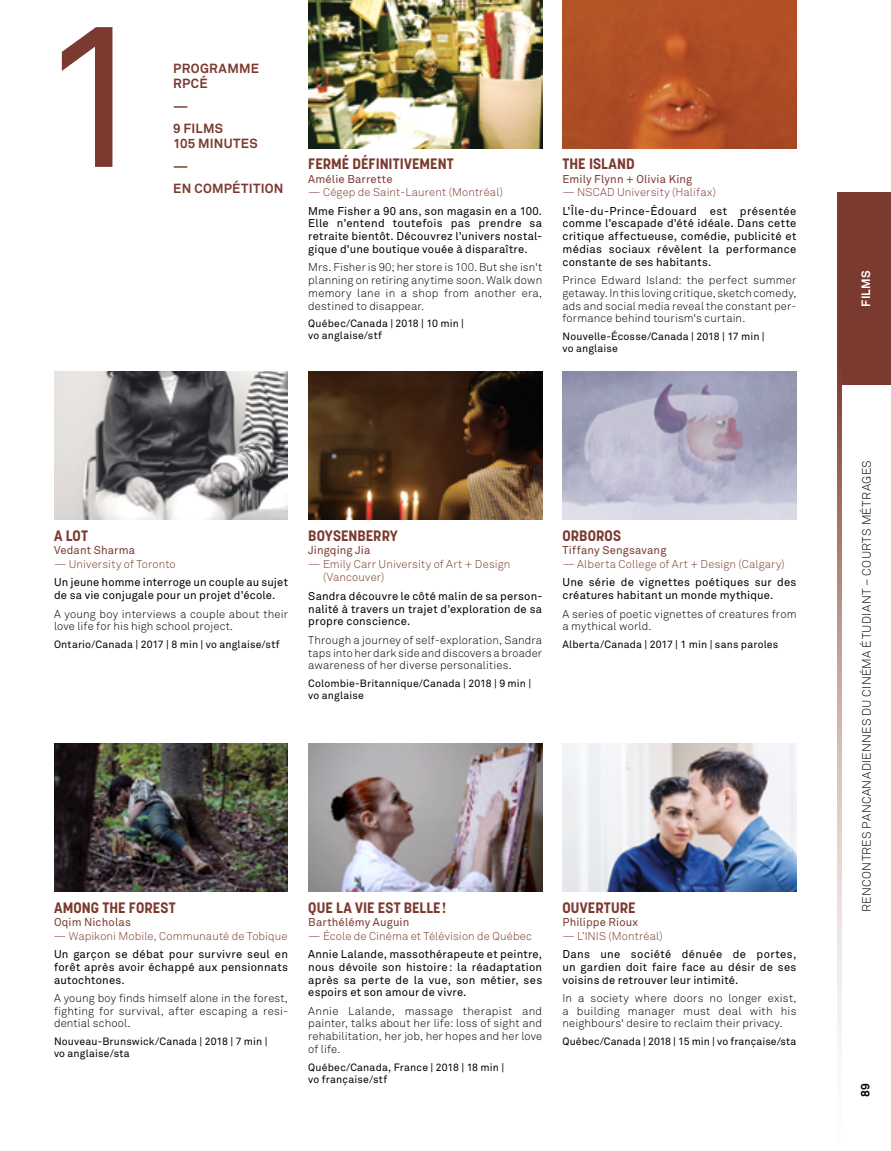
<style>
.page{position:relative;width:891px;height:1151px;background:#fff}
.page>*{position:absolute;margin:0;border:0;box-sizing:border-box;transform-origin:0 0}
.t1{font:200.85px "Akkurat";color:#7b3a2f}
.t2{font:700 15px "Korolev";letter-spacing:.005em;color:#7b3a2f}
.t3{font:700 13.2px/22.5px "Akkurat";letter-spacing:.02em;color:#7b3a2f}
.t4{font:300 12px "Akkurat";letter-spacing:.025em;color:#000}
.t5{font:700 12px "Akkurat";letter-spacing:.015em;color:#fff}
.t6{font:700 12px "Akkurat";color:#000}
.t7{font:11.25px/12.8px "Akkurat";letter-spacing:.02em;color:#000;text-align:justify}
.t8{font:300 11.25px/12.8px "Akkurat";letter-spacing:.015em;color:#000;text-align:justify}
.t9{font:300 11.25px/13.5px "Akkurat";letter-spacing:.01em;color:#7b3a2f}
.t10{font:11.25px "Akkurat";letter-spacing:.015em;color:#7b3a2f}
.t11{font:10.5px/12px "Akkurat";letter-spacing:.015em;color:#000}
</style>
<div class="page">
<img style="left:308px;top:371px;width:234px;height:149px">
<img style="left:54px;top:371px;width:234px;height:149px">
<img style="left:308px;top:743px;width:234px;height:148px">
<img style="left:54px;top:743px;width:234px;height:148px">
<img style="left:562px;top:371px;width:234px;height:149px">
<div style="left:839px;top:192px;width:52px;height:192px;background:#7b3a2f"></div>
<svg style="left:837px;top:192px;width:4px;height:864px"></svg>
<img style="left:562px;top:743px;width:234px;height:148px">
<img style="left:308px;top:0;width:234px;height:148px">
<img style="left:562px;top:0;width:234px;height:148px">
<h1 class="t1" style="left:39px;top:-21px;width:114px">1</h1>
<p class="t3" style="left:173px;top:61px;width:87px;line-height:15px">PROGRAMME<br>RPCÉ</p>
<p class="t3" style="left:173px;top:95px;width:51px">—<br>9 FILMS</p>
<p class="t3" style="left:173px;top:132px;width:86px">105 MINUTES —</p>
<p class="t3" style="left:173px;top:177px;width:112px">EN COMPÉTITION</p>
<h2 class="t2" style="left:308px;top:154px;width:147px">FERMÉ DÉFINITIVEMENT</h2>
<p class="t10" style="left:308px;top:172px;width:86px">Amélie Barrette</p>
<p class="t9" style="left:308px;top:186px;width:196px">— Cégep de Saint-Laurent (Montréal)</p>
<p class="t7" style="left:308px;top:205px;width:236px">Mme Fisher a 90 ans, son magasin en a 100.<br>Elle n’entend toutefois pas prendre sa retraite bientôt. Découvrez l’univers nostal&shy;gique d’une boutique vouée à disparaître.</p>
<p class="t8" style="left:308px;top:261px;width:236px">Mrs. Fisher is 90; her store is 100. But she isn't planning on retiring anytime soon. Walk down memory lane in a shop from another era, destined to disappear.</p>
<p class="t11" style="left:308px;top:318px;width:157px">Québec/Canada | 2018 | 10 min | vo anglaise/stf</p>
<h2 class="t2" style="left:562px;top:154px;width:74px">THE ISLAND</h2>
<p class="t10" style="left:562px;top:172px;width:131px">Emily Flynn + Olivia King</p>
<p class="t9" style="left:562px;top:186px;width:155px">— NSCAD University (Halifax)</p>
<p class="t7" style="left:562px;top:205px;width:236px">L’Île-du-Prince-Édouard est présentée comme l’escapade d’été idéale. Dans cette critique affectueuse, comédie, publicité et médias sociaux révèlent la performance constante de ses habitants.</p>
<p class="t8" style="left:562px;top:274px;width:236px">Prince Edward Island: the perfect summer getaway. In this loving critique, sketch comedy, ads and social media reveal the constant per&shy;formance behind tourism's curtain.</p>
<p class="t11" style="left:562px;top:331px;width:204px">Nouvelle-Écosse/Canada | 2018 | 17 min | vo anglaise</p>
<h2 class="t2" style="left:54px;top:526px;width:35px">A LOT</h2>
<p class="t10" style="left:54px;top:544px;width:83px">Vedant Sharma</p>
<p class="t9" style="left:54px;top:557px;width:123px">— University of Toronto</p>
<p class="t7" style="left:54px;top:576px;width:235px">Un jeune homme interroge un couple au sujet de sa vie conjugale pour un projet d’école.</p>
<p class="t8" style="left:54px;top:607px;width:236px">A young boy interviews a couple about their love life for his high school project.</p>
<p class="t11" style="left:54px;top:638px;width:227px">Ontario/Canada | 2017 | 8 min | vo anglaise/stf</p>
<h2 class="t2" style="left:308px;top:526px;width:91px">BOYSENBERRY</h2>
<p class="t10" style="left:308px;top:544px;width:64px">Jingqing Jia</p>
<p class="t9" style="left:323px;top:557px;width:189px;text-indent:-15px">— Emily Carr University of Art + Design (Vancouver)</p>
<p class="t7" style="left:308px;top:589px;width:235px">Sandra découvre le côté malin de sa person&shy;nalité à travers un trajet d’exploration de sa propre conscience.</p>
<p class="t8" style="left:308px;top:633px;width:235px">Through a journey of self-exploration, Sandra taps into her dark side and discovers a broader awareness of her diverse personalities.</p>
<p class="t11" style="left:308px;top:677px;width:225px">Colombie-Britannique/Canada | 2018 | 9 min | vo anglaise</p>
<h2 class="t2" style="left:562px;top:526px;width:60px">ORBOROS</h2>
<p class="t10" style="left:562px;top:544px;width:105px">Tiffany Sengsavang</p>
<p class="t9" style="left:562px;top:557px;width:224px">— Alberta College of Art + Design (Calgary)</p>
<p class="t7" style="left:562px;top:576px;width:236px">Une série de vignettes poétiques sur des créatures habitant un monde mythique.</p>
<p class="t8" style="left:562px;top:607px;width:236px">A series of poetic vignettes of creatures from a mythical world.</p>
<p class="t11" style="left:562px;top:638px;width:217px">Alberta/Canada | 2017 | 1 min | sans paroles</p>
<h2 class="t2" style="left:54px;top:897px;width:123px">AMONG THE FOREST</h2>
<p class="t10" style="left:54px;top:915px;width:78px">Oqim Nicholas</p>
<p class="t9" style="left:54px;top:928px;width:235px">— Wapikoni Mobile, Communauté de Tobique</p>
<p class="t7" style="left:54px;top:947px;width:236px">Un garçon se débat pour survivre seul en forêt après avoir échappé aux pensionnats autochtones.</p>
<p class="t8" style="left:54px;top:991px;width:236px">A young boy finds himself alone in the forest, fighting for survival, after escaping a resi&shy;dential school.</p>
<p class="t11" style="left:54px;top:1035px;width:215px">Nouveau-Brunswick/Canada | 2018 | 7 min | vo anglaise/sta</p>
<h2 class="t2" style="left:308px;top:897px;width:140px">QUE LA VIE EST BELLE !</h2>
<p class="t10" style="left:308px;top:915px;width:103px">Barthélémy Auguin</p>
<p class="t9" style="left:308px;top:928px;width:225px">— École de Cinéma et Télévision de Québec</p>
<p class="t7" style="left:308px;top:947px;width:235px">Annie Lalande, massothérapeute et peintre, nous dévoile son histoire: la réadaptation après sa perte de la vue, son métier, ses espoirs et son amour de vivre.</p>
<p class="t8" style="left:308px;top:1004px;width:236px">Annie Lalande, massage therapist and painter, talks about her life: loss of sight and rehabilitation, her job, her hopes and her love of life.</p>
<p class="t11" style="left:308px;top:1061px;width:197px">Québec/Canada, France | 2018 | 18 min | vo française/stf</p>
<h2 class="t2" style="left:562px;top:897px;width:74px">OUVERTURE</h2>
<p class="t10" style="left:562px;top:915px;width:77px">Philippe Rioux</p>
<p class="t9" style="left:562px;top:928px;width:102px">— L’INIS (Montréal)</p>
<p class="t7" style="left:562px;top:947px;width:236px">Dans une société dénuée de portes, un gardien doit faire face au désir de ses voisins de retrouver leur intimité.</p>
<p class="t8" style="left:562px;top:991px;width:236px">In a society where doors no longer exist, a building manager must deal with his neighbours' desire to reclaim their privacy.</p>
<p class="t11" style="left:562px;top:1035px;width:235px">Québec/Canada | 2018 | 15 min | vo française/sta</p>
<p class="t5" style="left:858px;top:306px;width:38px;rotate:-90deg">FILMS</p>
<p class="t4" style="left:859px;top:911px;width:453px;rotate:-90deg">RENCONTRES PANCANADIENNES DU CINÉMA ÉTUDIANT – COURTS MÉTRAGES</p>
<p class="t6" style="left:858px;top:1096px;width:15px;rotate:-90deg">89</p>
</div>
